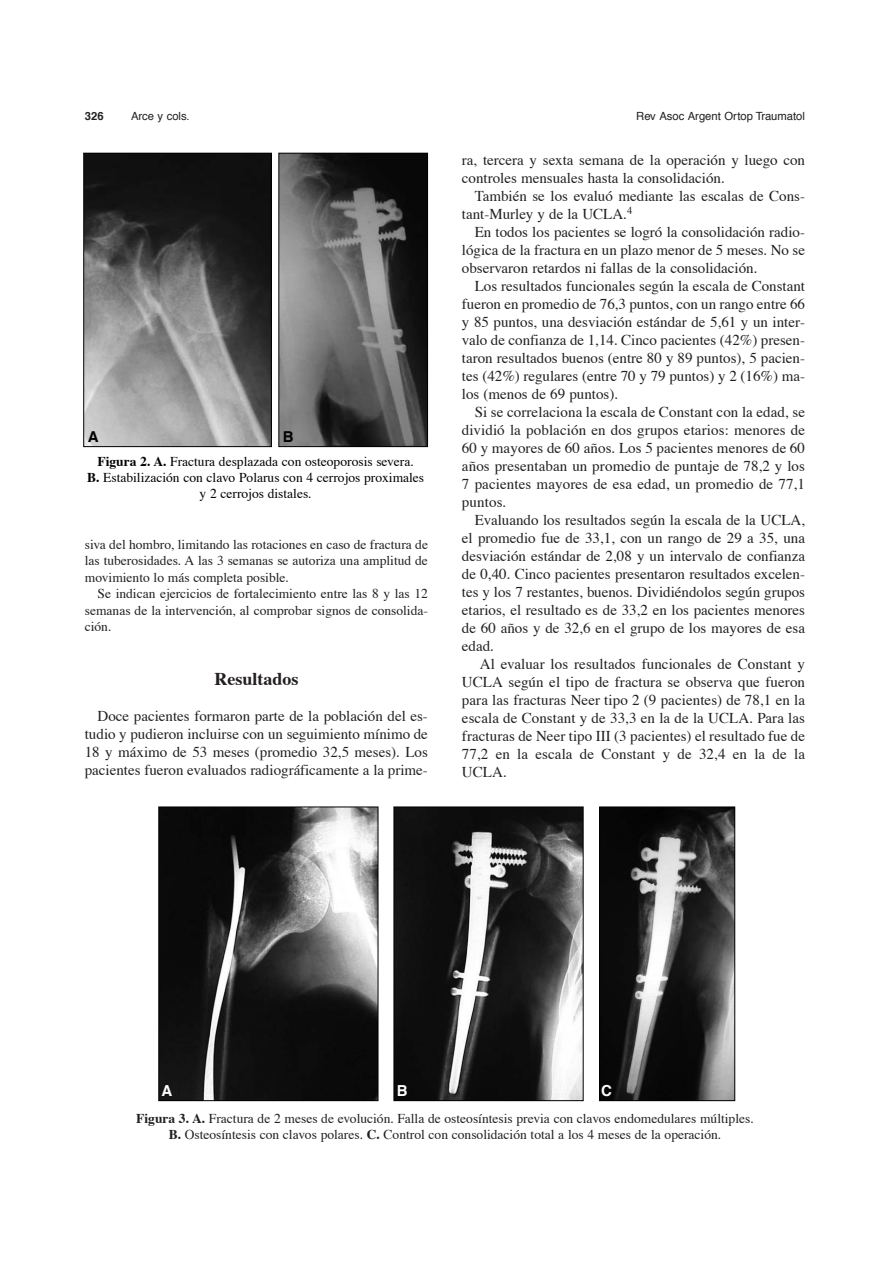
<style>
.page{position:relative;width:893px;height:1263px;background:#fff}
.page>*{position:absolute;margin:0;border:0;box-sizing:border-box;transform-origin:0 0}
.t1{font:700 18px "Times";color:#231f20}
.t2{font:700 15.15px "Helvetica";color:#fff}
.t3{font:15px/18px "Times";color:#231f20;text-align:justify}
.t4{font:700 15px "Helvetica";color:#000}
.t5{font:13.5px/16.5px "Times";color:#231f20;text-align:justify}
.t6{font:13.5px/16.2px "Times";color:#000;text-align:center}
.t7{font:11.25px "Helvetica";color:#231f20}
.t8{font:700 11.25px "Helvetica";color:#231f20}
.s1{font-weight:700}
</style>
<div class="page">
<img style="left:160px;top:809px;width:216px;height:290px">
<div style="left:158px;top:807px;width:220px;height:294px;border:1px solid #000"></div>
<img style="left:395px;top:809px;width:186px;height:290px">
<div style="left:393px;top:807px;width:190px;height:294px;border:1px solid #000"></div>
<img style="left:601px;top:809px;width:132px;height:290px">
<div style="left:599px;top:807px;width:136px;height:294px;border:1px solid #000"></div>
<img style="left:85px;top:155px;width:185px;height:290px">
<div style="left:83px;top:153px;width:189px;height:294px;border:1px solid #000"></div>
<img style="left:280px;top:155px;width:146px;height:290px">
<div style="left:278px;top:153px;width:150px;height:294px;border:1px solid #000"></div>
<p class="t8" style="left:85px;top:111px;width:20px">326</p>
<p class="t7" style="left:131px;top:111px;width:60px">Arce y cols.</p>
<p class="t7" style="left:636px;top:111px;width:170px">Rev Asoc Argent Ortop Traumatol</p>
<p class="t4" style="left:88px;top:430px;width:12px">A</p>
<p class="t4" style="left:283px;top:430px;width:12px">B</p>
<p class="t6" style="left:87px;top:454px;width:338px"><span class="s1">Figura 2. A.</span> Fractura desplazada con osteoporosis severa.<br><span class="s1">B.</span> Estabilización con clavo Polarus con 4 cerrojos proximales y 2 cerrojos distales.</p>
<p class="t5" style="left:85px;top:537px;width:344px">siva del hombro, limitando las rotaciones en caso de fractura de las tuberosidades. A las 3 semanas se autoriza una amplitud de movimiento lo más completa posible.</p>
<p class="t5" style="left:85px;top:587px;width:344px;text-indent:13px">Se indican ejercicios de fortalecimiento entre las 8 y las 12 semanas de la intervención, al comprobar signos de consolida&shy;ción.</p>
<p class="t1" style="left:214px;top:672px;width:85px">Resultados</p>
<p class="t3" style="left:85px;top:709px;width:344px;text-indent:13px">Doce pacientes formaron parte de la población del es&shy;tudio y pudieron incluirse con un seguimiento mínimo de 18 y máximo de 53 meses (promedio 32,5 meses). Los pacientes fueron evaluados radiográficamente a la prime-</p>
<p class="t3" style="left:462px;top:152px;width:344px">ra, tercera y sexta semana de la operación y luego con controles mensuales hasta la consolidación.</p>
<p class="t3" style="left:462px;top:188px;width:344px;text-indent:13px">También se los evaluó mediante las escalas de Cons&shy;tant-Murley y de la UCLA.<sup>4</sup></p>
<p class="t3" style="left:462px;top:224px;width:344px;text-indent:13px">En todos los pacientes se logró la consolidación radio&shy;lógica de la fractura en un plazo menor de 5 meses. No se observaron retardos ni fallas de la consolidación.</p>
<p class="t3" style="left:462px;top:278px;width:344px;text-indent:13px">Los resultados funcionales según la escala de Constant fueron en promedio de 76,3 puntos, con un rango entre 66 y 85 puntos, una desviación estándar de 5,61 y un inter&shy;valo de confianza de 1,14. Cinco pacientes (42%) presen&shy;taron resultados buenos (entre 80 y 89 puntos), 5 pacien&shy;tes (42%) regulares (entre 70 y 79 puntos) y 2 (16%) ma&shy;los (menos de 69 puntos).</p>
<p class="t3" style="left:462px;top:404px;width:344px;text-indent:13px">Si se correlaciona la escala de Constant con la edad, se dividió la población en dos grupos etarios: menores de 60 y mayores de 60 años. Los 5 pacientes menores de 60 años presentaban un promedio de puntaje de 78,2 y los 7 pacientes mayores de esa edad, un promedio de 77,1 puntos.</p>
<p class="t3" style="left:462px;top:512px;width:344px;text-indent:13px">Evaluando los resultados según la escala de la UCLA, el promedio fue de 33,1, con un rango de 29 a 35, una desviación estándar de 2,08 y un intervalo de confianza de 0,40. Cinco pacientes presentaron resultados excelen&shy;tes y los 7 restantes, buenos. Dividiéndolos según grupos etarios, el resultado es de 33,2 en los pacientes menores de 60 años y de 32,6 en el grupo de los mayores de esa edad.</p>
<p class="t3" style="left:462px;top:656px;width:345px;text-indent:18px">Al evaluar los resultados funcionales de Constant y UCLA según el tipo de fractura se observa que fueron para las fracturas Neer tipo 2 (9 pacientes) de 78,1 en la escala de Constant y de 33,3 en la de la UCLA. Para las fracturas de Neer tipo III (3 pacientes) el resultado fue de 77,2 en la escala de Constant y de 32,4 en la de la UCLA.</p>
<p class="t2" style="left:161px;top:1084px;width:12px">A</p>
<p class="t2" style="left:397px;top:1084px;width:12px">B</p>
<p class="t2" style="left:601px;top:1084px;width:12px">C</p>
<p class="t5" style="left:136px;top:1111px;width:619px;text-align:center"><span class="s1">Figura 3. A.</span> Fractura de 2 meses de evolución. Falla de osteosíntesis previa con clavos endomedulares múltiples.<br><span class="s1">B.</span> Osteosíntesis con clavos polares. <span class="s1">C.</span> Control con consolidación total a los 4 meses de la operación.</p>
</div>
